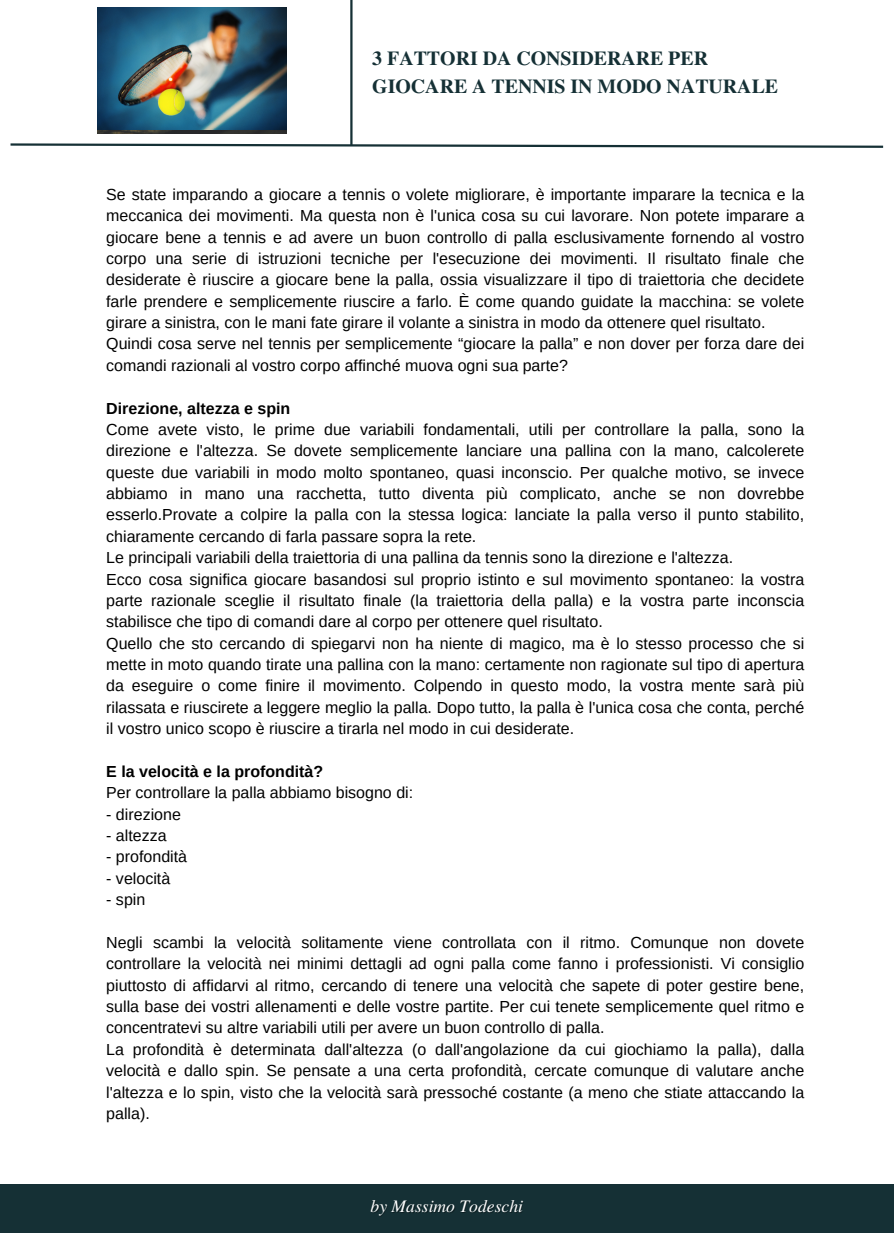
<style>
.page{position:relative;width:894px;height:1233px;background:#fff}
.page>*{position:absolute;margin:0;border:0;box-sizing:border-box;transform-origin:0 0}
.t1{font:700 19.8px/28.2px "Te X Gyre Termes";color:#153035}
.t2{font:italic 17.55px "Te X Gyre Termes";color:#fff}
.t3{font:16.05px/21.3px "Arimo";color:#000;text-align:justify}
.t4{font:700 16.05px "Arimo";color:#000}
</style>
<div class="page">
<div style="left:0;top:1184px;width:893px;height:49px;background:#153035"></div>
<svg style="left:10px;top:142px;width:874px;height:6px"></svg>
<hr style="left:350px;top:0;width:2px;height:146px;background:#153035">
<img style="left:98px;top:130px;width:189px;height:3px">
<img style="left:98px;top:7px;width:189px;height:123px">
<p class="t1" style="left:372px;top:43px;width:407px">3 FATTORI DA CONSIDERARE PER<br>GIOCARE A TENNIS IN MODO NATURALE</p>
<p class="t3" style="left:106px;top:184px;width:699px">Se state imparando a giocare a tennis o volete migliorare, è importante imparare la tecnica e la meccanica dei movimenti. Ma questa non è l'unica cosa su cui lavorare. Non potete imparare a giocare bene a tennis e ad avere un buon controllo di palla esclusivamente fornendo al vostro corpo una serie di istruzioni tecniche per l'esecuzione dei movimenti. Il risultato finale che desiderate è riuscire a giocare bene la palla, ossia visualizzare il tipo di traiettoria che decidete farle prendere e semplicemente riuscire a farlo. È come quando guidate la macchina: se volete girare a sinistra, con le mani fate girare il volante a sinistra in modo da ottenere quel risultato.</p>
<p class="t3" style="left:106px;top:333px;width:699px">Quindi cosa serve nel tennis per semplicemente “giocare la palla” e non dover per forza dare dei comandi razionali al vostro corpo affinché muova ogni sua parte?</p>
<h1 class="t4" style="left:106px;top:399px;width:185px">Direzione, altezza e spin</h1>
<p class="t3" style="left:106px;top:419px;width:699px">Come avete visto, le prime due variabili fondamentali, utili per controllare la palla, sono la direzione e l'altezza. Se dovete semplicemente lanciare una pallina con la mano, calcolerete queste due variabili in modo molto spontaneo, quasi inconscio. Per qualche motivo, se invece abbiamo in mano una racchetta, tutto diventa più complicato, anche se non dovrebbe esserlo.Provate a colpire la palla con la stessa logica: lanciate la palla verso il punto stabilito, chiaramente cercando di farla passare sopra la rete.</p>
<p class="t3" style="left:106px;top:547px;width:628px">Le principali variabili della traiettoria di una pallina da tennis sono la direzione e l'altezza.</p>
<p class="t3" style="left:106px;top:568px;width:699px">Ecco cosa significa giocare basandosi sul proprio istinto e sul movimento spontaneo: la vostra parte razionale sceglie il risultato finale (la traiettoria della palla) e la vostra parte inconscia stabilisce che tipo di comandi dare al corpo per ottenere quel risultato.</p>
<p class="t3" style="left:106px;top:632px;width:699px">Quello che sto cercando di spiegarvi non ha niente di magico, ma è lo stesso processo che si mette in moto quando tirate una pallina con la mano: certamente non ragionate sul tipo di apertura da eseguire o come finire il movimento. Colpendo in questo modo, la vostra mente sarà più rilassata e riuscirete a leggere meglio la palla. Dopo tutto, la palla è l'unica cosa che conta, perché il vostro unico scopo è riuscire a tirarla nel modo in cui desiderate.</p>
<p class="t4" style="left:106px;top:762px;width:218px">E la velocità e la profondità?</p>
<p class="t3" style="left:106px;top:782px;width:308px">Per controllare la palla abbiamo bisogno di:</p>
<p class="t3" style="left:106px;top:803px;width:76px">- direzione</p>
<p class="t3" style="left:106px;top:825px;width:62px">- altezza</p>
<p class="t3" style="left:106px;top:846px;width:82px">- profondità</p>
<p class="t3" style="left:106px;top:868px;width:66px">- velocità</p>
<p class="t3" style="left:106px;top:889px;width:41px">- spin</p>
<p class="t3" style="left:106px;top:932px;width:699px">Negli scambi la velocità solitamente viene controllata con il ritmo. Comunque non dovete controllare la velocità nei minimi dettagli ad ogni palla come fanno i professionisti. Vi consiglio piuttosto di affidarvi al ritmo, cercando di tenere una velocità che sapete di poter gestire bene, sulla base dei vostri allenamenti e delle vostre partite. Per cui tenete semplicemente quel ritmo e concentratevi su altre variabili utili per avere un buon controllo di palla.</p>
<p class="t3" style="left:106px;top:1039px;width:699px">La profondità è determinata dall'altezza (o dall'angolazione da cui giochiamo la palla), dalla velocità e dallo spin. Se pensate a una certa profondità, cercate comunque di valutare anche l'altezza e lo spin, visto che la velocità sarà pressoché costante (a meno che stiate attaccando la palla).</p>
<p class="t2" style="left:370px;top:1194px;width:154px">by Massimo Todeschi</p>
</div>
